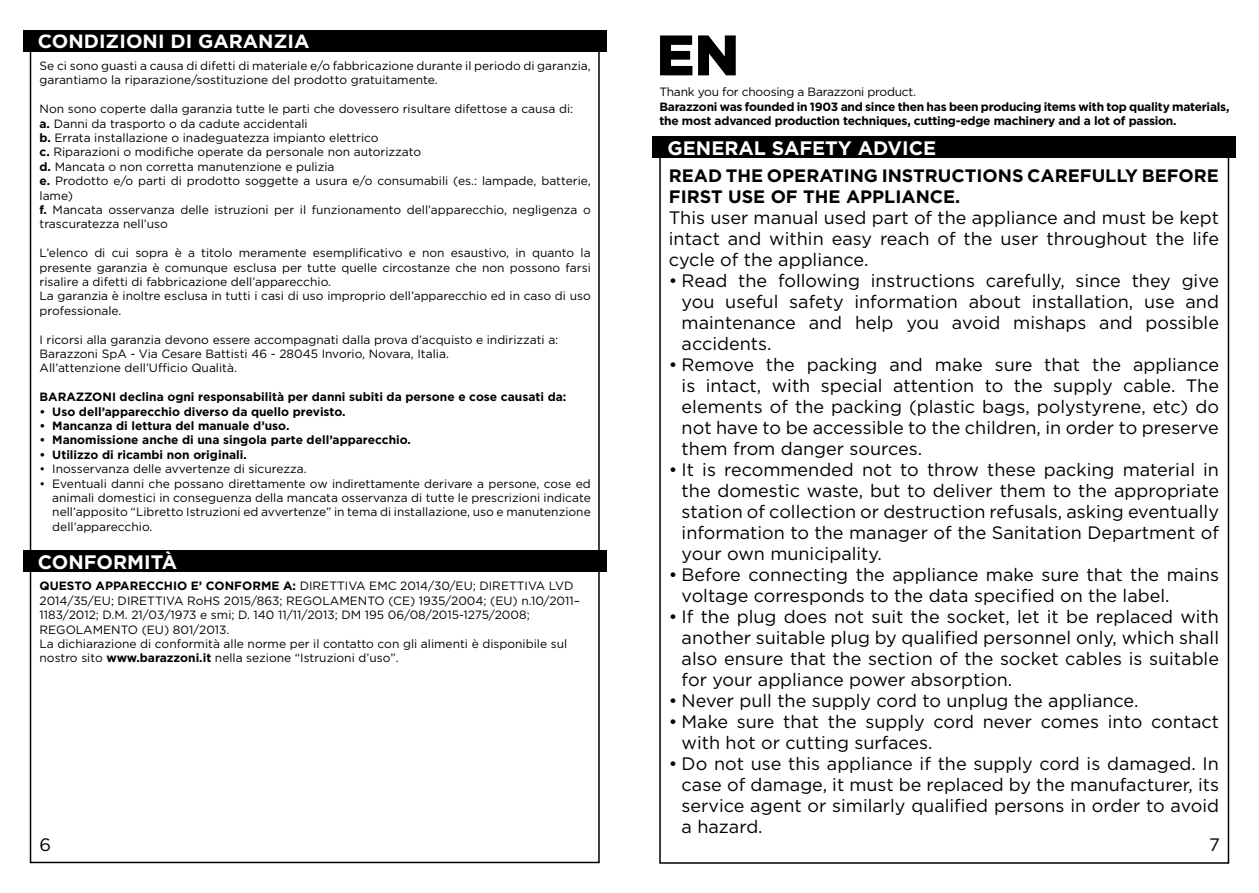
<style>
.page{position:relative;width:1259px;height:893px;background:#fff}
.page>*{position:absolute;margin:0;border:0;box-sizing:border-box;transform-origin:0 0}
.t1{font:900 57px "Gotham";color:#000}
.t2{font:700 19.5px "Gotham";color:#fff}
.t3{font:18px/21px "Gotham";color:#000;text-align:justify}
.t4{font:700 18px/21px "Gotham";color:#000}
.t5{font:12px/14.4px "Gotham";color:#000}
.t6{font:700 12px "Gotham";color:#000}
.t7{font:700 12px/14.4px "Gotham";letter-spacing:-.02em;color:#000}
.t8{font:12px "Gotham";letter-spacing:-.02em;color:#000}
.s1{font-weight:700}
</style>
<div class="page">
<div style="left:23px;top:30px;width:584px;height:22px;background:#000"></div>
<div style="left:23px;top:550px;width:584px;height:22px;background:#000"></div>
<div style="left:652px;top:136px;width:584px;height:22px;background:#000"></div>
<h2 class="t2" style="left:38px;top:29px;width:273px">CONDIZIONI DI GARANZIA</h2>
<p class="t5" style="left:40px;top:58px;width:553px">Se ci sono guasti a causa di difetti di materiale e/o fabbricazione durante il periodo di garanzia, garantiamo la riparazione/sostituzione del prodotto gratuitamente.</p>
<p class="t5" style="left:40px;top:102px;width:553px">Non sono coperte dalla garanzia tutte le parti che dovessero risultare difettose a causa di:<br><span class="s1">a.</span> Danni da trasporto o da cadute accidentali<br><span class="s1">b.</span> Errata installazione o inadeguatezza impianto elettrico<br><span class="s1">c.</span> Riparazioni o modifiche operate da personale non autorizzato<br><span class="s1">d.</span> Mancata o non corretta manutenzione e pulizia<br><span class="s1">e.</span> Prodotto e/o parti di prodotto soggette a usura e/o consumabili (es.: lampade, batterie, lame)<br><span class="s1">f.</span> Mancata osservanza delle istruzioni per il funzionamento dell’apparecchio, negligenza o trascuratezza nell’uso</p>
<p class="t5" style="left:40px;top:246px;width:553px">L’elenco di cui sopra è a titolo meramente esemplificativo e non esaustivo, in quanto la presente garanzia è comunque esclusa per tutte quelle circostanze che non possono farsi risalire a difetti di fabbricazione dell’apparecchio.<br>La garanzia è inoltre esclusa in tutti i casi di uso improprio dell’apparecchio ed in caso di uso professionale.</p>
<p class="t5" style="left:40px;top:332px;width:520px">I ricorsi alla garanzia devono essere accompagnati dalla prova d’acquisto e indirizzati a:<br>Barazzoni SpA - Via Cesare Battisti 46 - 28045 Invorio, Novara, Italia.<br>All’attenzione dell’Ufficio Qualità.</p>
<p class="t6" style="left:40px;top:389px;width:528px">BARAZZONI declina ogni responsabilità per danni subiti da persone e cose causati da:</p>
<p class="t6" style="left:40px;top:403px;width:307px">• Uso dell’apparecchio diverso da quello previsto.</p>
<p class="t6" style="left:40px;top:418px;width:251px">• Mancanza di lettura del manuale d’uso.</p>
<p class="t6" style="left:40px;top:432px;width:373px">• Manomissione anche di una singola parte dell’apparecchio.</p>
<p class="t6" style="left:40px;top:447px;width:209px">• Utilizzo di ricambi non originali.</p>
<p class="t5" style="left:40px;top:462px;width:269px">• Inosservanza delle avvertenze di sicurezza.</p>
<p class="t5" style="left:52px;top:476px;width:540px;text-align:justify;text-indent:-13px">• Eventuali danni che possano direttamente ow indirettamente derivare a persone, cose ed animali domestici in conseguenza della mancata osservanza di tutte le prescrizioni indicate nell’apposito “Libretto Istruzioni ed avvertenze” in tema di installazione, uso e manutenzione dell’apparecchio.</p>
<h2 class="t2" style="left:38px;top:549px;width:141px">CONFORMITÀ</h2>
<p class="t5" style="left:40px;top:579px;width:542px"><span class="s1">QUESTO APPARECCHIO E’ CONFORME A:</span> DIRETTIVA EMC 2014/30/EU; DIRETTIVA LVD 2014/35/EU; DIRETTIVA RoHS 2015/863; REGOLAMENTO (CE) 1935/2004; (EU) n.10/2011– 1183/2012; D.M. 21/03/1973 e smi; D. 140 11/11/2013; DM 195 06/08/2015-1275/2008; REGOLAMENTO (EU) 801/2013.<br>La dichiarazione di conformità alle norme per il contatto con gli alimenti è disponibile sul nostro sito <span class="s1">www.barazzoni.it</span> nella sezione “Istruzioni d’uso”.</p>
<h3 class="t3" style="left:39px;top:834px;width:13px">6</h3>
<h1 class="t1" style="left:656px;top:16px;width:84px">EN</h1>
<p class="t8" style="left:659px;top:84px;width:258px">Thank you for choosing a Barazzoni product.</p>
<p class="t7" style="left:659px;top:99px;width:571px">Barazzoni was founded in 1903 and since then has been producing items with top quality materials, the most advanced production techniques, cutting-edge machinery and a lot of passion.</p>
<h2 class="t2" style="left:667px;top:135px;width:270px">GENERAL SAFETY ADVICE</h2>
<h3 class="t4" style="left:669px;top:165px;width:551px">READ THE OPERATING INSTRUCTIONS CAREFULLY BEFORE<br>FIRST USE OF THE APPLIANCE.</h3>
<h3 class="t3" style="left:669px;top:206px;width:551px">This user manual used part of the appliance and must be kept intact and within easy reach of the user throughout the life cycle of the appliance.</h3>
<h3 class="t3" style="left:681px;top:269px;width:539px;text-indent:-13px">• Read the following instructions carefully, since they give you useful safety information about installation, use and maintenance and help you avoid mishaps and possible accidents.</h3>
<p class="t3" style="left:681px;top:354px;width:539px;text-indent:-13px">• Remove the packing and make sure that the appliance is intact, with special attention to the supply cable. The elements of the packing (plastic bags, polystyrene, etc) do not have to be accessible to the children, in order to preserve them from danger sources.</p>
<p class="t3" style="left:681px;top:459px;width:539px;text-indent:-13px">• It is recommended not to throw these packing material in the domestic waste, but to deliver them to the appropriate station of collection or destruction refusals, asking eventually information to the manager of the Sanitation Department of your own municipality.</p>
<h3 class="t3" style="left:681px;top:564px;width:539px;text-indent:-13px">• Before connecting the appliance make sure that the mains voltage corresponds to the data specified on the label.</h3>
<h3 class="t3" style="left:681px;top:606px;width:539px;text-indent:-13px">• If the plug does not suit the socket, let it be replaced with another suitable plug by qualified personnel only, which shall also ensure that the section of the socket cables is suitable for your appliance power absorption.</h3>
<h3 class="t3" style="left:669px;top:690px;width:471px">• Never pull the supply cord to unplug the appliance.</h3>
<h3 class="t3" style="left:681px;top:711px;width:539px;text-indent:-13px">• Make sure that the supply cord never comes into contact with hot or cutting surfaces.</h3>
<h3 class="t3" style="left:681px;top:753px;width:539px;text-indent:-13px">• Do not use this appliance if the supply cord is damaged. In case of damage, it must be replaced by the manufacturer, its service agent or similarly qualified persons in order to avoid a hazard.</h3>
<h3 class="t3" style="left:1209px;top:833px;width:12px">7</h3>
</div>
